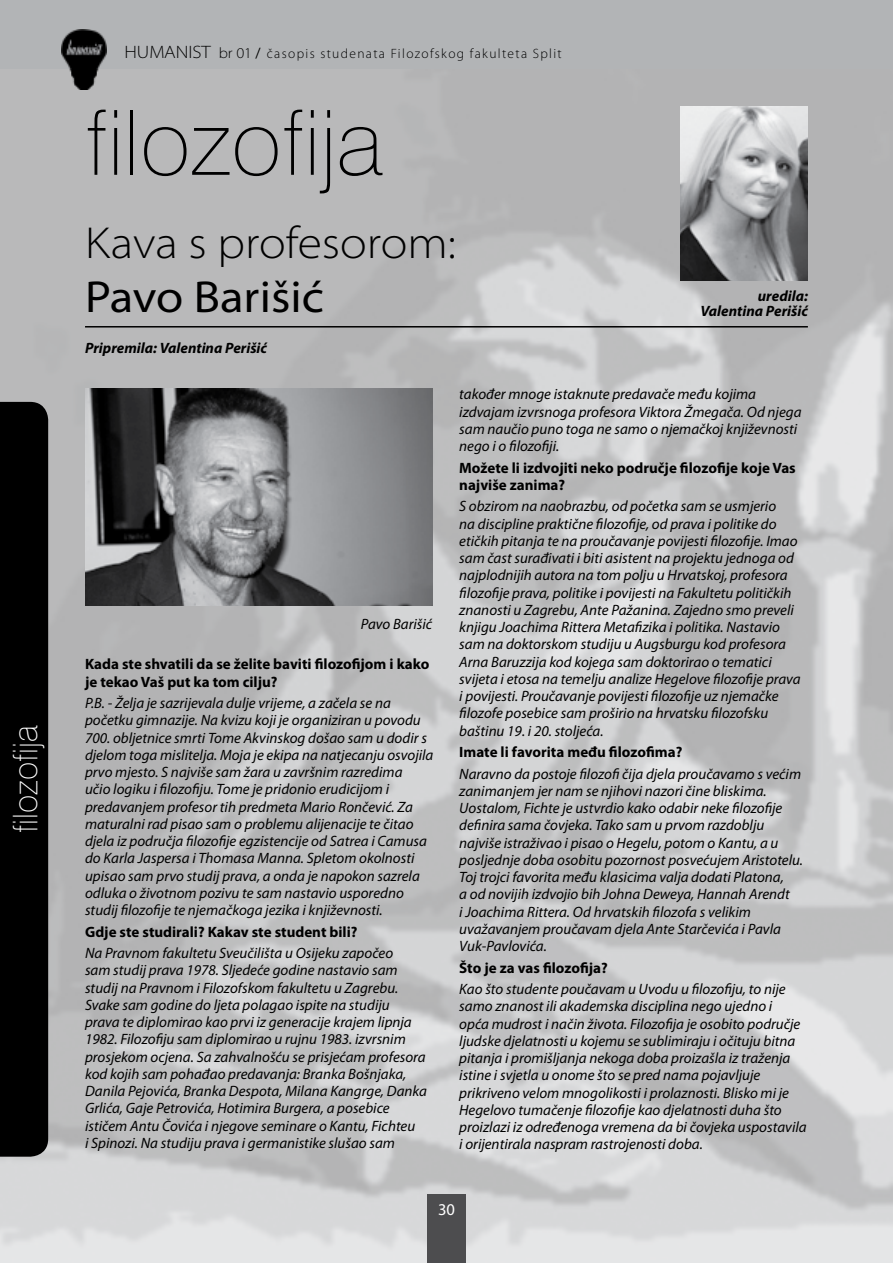
<style>
.page{position:relative;width:893px;height:1263px;background:#fff}
.page>*{position:absolute;margin:0;border:0;box-sizing:border-box;transform-origin:0 0}
.t1{font:100 90.15px "Swiss 721 BT";color:#000}
.t2{font:300 semi-expanded 45px "Myriad Pro";color:#000}
.t3{font:semi-expanded 45px "Myriad Pro";color:#000}
.t4{font:100 34.05px "Swiss 721 BT";color:#fff}
.t5{font:16.5px "Myriad Pro";color:#fff}
.t6{font:italic 15px/17.2px "Myriad Pro";color:#000}
.t7{font:700 15px/17.2px "Myriad Pro";color:#000}
.t8{font:italic 700 15px/15px "Myriad Pro";color:#000;text-align:right}
.t9{font:300 13.5px "Myriad Pro";letter-spacing:.1em;color:#000}
.s1{font-stretch:semi-expanded;font-size:18px}
.s2{font-stretch:semi-expanded;font-size:15px}
.s3{font-weight:400;font-size:15px}
</style>
<div class="page">
<img style="left:0;top:68px;width:893px;height:1195px">
<img style="left:680px;top:106px;width:128px;height:174px">
<div style="left:0;top:402px;width:48px;height:755px;background:#000"></div>
<hr style="left:85px;top:326px;width:723px;height:1px;background:#000">
<img style="left:85px;top:388px;width:347px;height:218px">
<div style="left:427px;top:1195px;width:39px;height:68px;background:#4d4d4f"></div>
<div style="left:0;top:0;width:893px;height:68px;background:#b2b4b6"></div>
<h3 class="t4" style="left:5px;top:833px;width:109px;rotate:-90deg">filozofija</h3>
<p class="t9" style="left:124px;top:46px;width:439px"><span class="s1">HUMANIST</span> <span class="s2">br 01</span> <span class="s3">/</span> časopis studenata Filozofskog fakulteta Split</p>
<h1 class="t1" style="left:85px;top:88px;width:300px">filozofija</h1>
<h2 class="t2" style="left:85px;top:218px;width:372px">Kava s profesorom:</h2>
<h2 class="t3" style="left:85px;top:272px;width:240px">Pavo Barišić</h2>
<p class="t8" style="left:85px;top:340px;width:184px">Pripremila: Valentina Perišić</p>
<p class="t8" style="left:701px;top:288px;width:109px">uredila:<br>Valentina Perišić</p>
<p class="t6" style="left:361px;top:615px;width:73px">Pavo Barišić</p>
<p class="t7" style="left:85px;top:655px;width:346px">Kada ste shvatili da se želite baviti filozofijom i kako je tekao Vaš put ka tom cilju?</p>
<p class="t6" style="left:85px;top:694px;width:350px">P.B. - Želja je sazrijevala dulje vrijeme, a začela se na početku gimnazije. Na kvizu koji je organiziran u povodu 700. obljetnice smrti Tome Akvinskog došao sam u dodir s djelom toga mislitelja. Moja je ekipa na natjecanju osvojila prvo mjesto. S najviše sam žara u završnim razredima<br>učio logiku i filozofiju. Tome je pridonio erudicijom i predavanjem profesor tih predmeta Mario Rončević. Za maturalni rad pisao sam o problemu alijenacije te čitao djela iz područja filozofije egzistencije od Satrea i Camusa do Karla Jaspersa i Thomasa Manna. Spletom okolnosti upisao sam prvo studij prava, a onda je napokon sazrela odluka o životnom pozivu te sam nastavio usporedno studij filozofije te njemačkoga jezika i književnosti.</p>
<p class="t7" style="left:85px;top:922px;width:274px">Gdje ste studirali? Kakav ste student bili?</p>
<p class="t6" style="left:85px;top:944px;width:343px">Na Pravnom fakultetu Sveučilišta u Osijeku započeo<br>sam studij prava 1978. Sljedeće godine nastavio sam studij na Pravnom i Filozofskom fakultetu u Zagrebu.<br>Svake sam godine do ljeta polagao ispite na studiju prava te diplomirao kao prvi iz generacije krajem lipnja 1982. Filozofiju sam diplomirao u rujnu 1983. izvrsnim prosjekom ocjena. Sa zahvalnošću se prisjećam profesora kod kojih sam pohađao predavanja: Branka Bošnjaka, Danila Pejovića, Branka Despota, Milana Kangrge, Danka Grlića, Gaje Petrovića, Hotimira Burgera, a posebice ističem Antu Čovića i njegove seminare o Kantu, Fichteu<br>i Spinozi. Na studiju prava i germanistike slušao sam</p>
<p class="t6" style="left:459px;top:385px;width:344px">također mnoge istaknute predavače među kojima izdvajam izvrsnoga profesora Viktora Žmegača. Od njega sam naučio puno toga ne samo o njemačkoj književnosti nego i o filozofiji.</p>
<p class="t7" style="left:459px;top:458px;width:338px">Možete li izdvojiti neko područje filozofije koje Vas najviše zanima?</p>
<p class="t6" style="left:459px;top:497px;width:343px">S obzirom na naobrazbu, od početka sam se usmjerio<br>na discipline praktične filozofije, od prava i politike do etičkih pitanja te na proučavanje povijesti filozofije. Imao sam čast surađivati i biti asistent na projektu jednoga od najplodnijih autora na tom polju u Hrvatskoj, profesora filozofije prava, politike i povijesti na Fakultetu političkih znanosti u Zagrebu, Ante Pažanina. Zajedno smo preveli knjigu Joachima Rittera Metafizika i politika. Nastavio sam na doktorskom studiju u Augsburgu kod profesora Arna Baruzzija kod kojega sam doktorirao o tematici svijeta i etosa na temelju analize Hegelove filozofije prava i povijesti. Proučavanje povijesti filozofije uz njemačke filozofe posebice sam proširio na hrvatsku filozofsku baštinu 19. i 20. stoljeća.</p>
<p class="t7" style="left:459px;top:743px;width:225px">Imate li favorita među filozofima?</p>
<p class="t6" style="left:459px;top:765px;width:345px">Naravno da postoje filozofi čija djela proučavamo s većim zanimanjem jer nam se njihovi nazori čine bliskima.<br>Uostalom, Fichte je ustvrdio kako odabir neke filozofije definira sama čovjeka. Tako sam u prvom razdoblju najviše istraživao i pisao o Hegelu, potom o Kantu, a u posljednje doba osobitu pozornost posvećujem Aristotelu.<br>Toj trojci favorita među klasicima valja dodati Platona,<br>a od novijih izdvojio bih Johna Deweya, Hannah Arendt<br>i Joachima Rittera. Od hrvatskih filozofa s velikim uvažavanjem proučavam djela Ante Starčevića i Pavla Vuk-Pavlovića.</p>
<p class="t7" style="left:459px;top:958px;width:150px">Što je za vas filozofija?</p>
<p class="t6" style="left:459px;top:980px;width:349px">Kao što studente poučavam u Uvodu u filozofiju, to nije samo znanost ili akademska disciplina nego ujedno i<br>opća mudrost i način života. Filozofija je osobito područje ljudske djelatnosti u kojemu se sublimiraju i očituju bitna pitanja i promišljanja nekoga doba proizašla iz traženja istine i svjetla u onome što se pred nama pojavljuje prikriveno velom mnogolikosti i prolaznosti. Blisko mi je Hegelovo tumačenje filozofije kao djelatnosti duha što proizlazi iz određenoga vremena da bi čovjeka uspostavila i orijentirala naspram rastrojenosti doba.</p>
<p class="t5" style="left:438px;top:1199px;width:18px">30</p>
</div>
